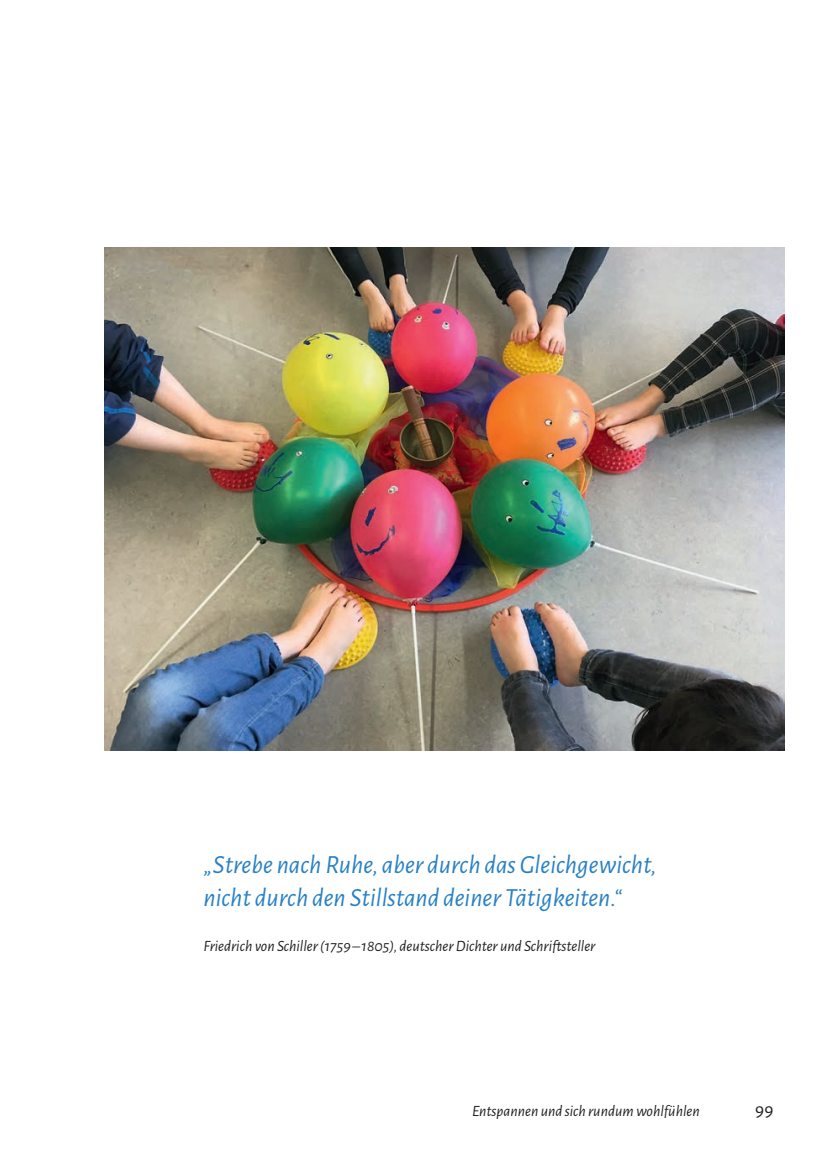
<style>
.page{position:relative;width:824px;height:1171px;background:#fff}
.page>*{position:absolute;margin:0;border:0;box-sizing:border-box;transform-origin:0 0}
.t1{font:italic 26.25px/33.2px "Alegreya Sans";color:#2981c4}
.t2{font:19.25px "Alegreya Sans";color:#231f20}
.t3{font:italic 15.75px "Alegreya Sans";color:#231f20}
</style>
<div class="page">
<img style="left:104px;top:248px;width:680px;height:502px">
<h1 class="t1" style="left:203px;top:846px;width:455px">„Strebe nach Ruhe, aber durch das Gleichgewicht, nicht durch den Stillstand deiner Tätigkeiten.“</h1>
<p class="t3" style="left:203px;top:935px;width:393px">Friedrich von Schiller (1759–1805), deutscher Dichter und Schriftsteller</p>
<p class="t3" style="left:472px;top:1100px;width:229px">Entspannen und sich rundum wohlfühlen</p>
<p class="t2" style="left:755px;top:1096px;width:20px">99</p>
</div>
